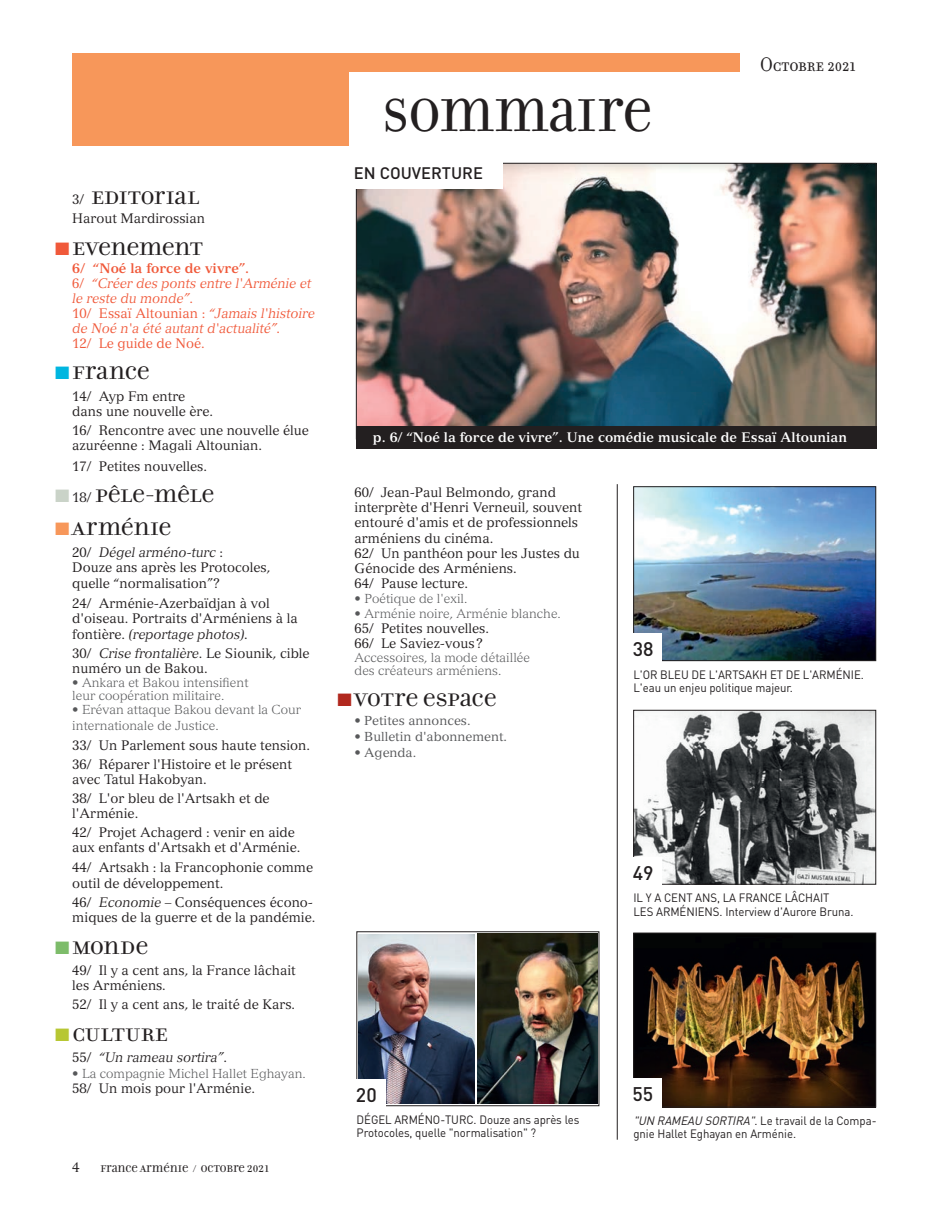
<style>
.page{position:relative;width:936px;height:1212px;background:#fff}
.page>*{position:absolute;margin:0;border:0;box-sizing:border-box;transform-origin:0 0}
.t1{font:49.5px "Filosofia Unicase";color:#231f20}
.t2{font:21px "Filosofia Small Caps";letter-spacing:-.01em;color:#231f20;scale:.95 1}
.t3{font:19.5px "Filosofia Unicase";letter-spacing:-.005em;color:#231f20;scale:1.1 1}
.t4{font:19.5px "Filosofia Unicase";letter-spacing:-.025em;color:#231f20;scale:1.1 1}
.t5{font:19.5px "Filosofia Unicase";letter-spacing:.03em;color:#231f20;scale:1.1 1}
.t6{font:500 19.5px "DIN";color:#231f20}
.t7{font:500 16.5px "DIN";color:#231f20}
.t8{font:13.5px/15px "Versailles";color:#231f20}
.t9{font:italic 13.5px/15px "Versailles";color:#f0593a}
.t10{font:700 13.5px "Versailles";color:#fff}
.t11{font:italic 13.5px "Versailles";color:#231f20}
.t12{font:13.5px "Versailles";color:#f0593a}
.t13{font:300 12.75px/13.5px "Versailles";color:#57585a}
.t14{font:12.75px "Versailles";color:#57585a}
.t15{font:12px/13.5px "DIN";letter-spacing:-.005em;color:#231f20;scale:.95 1}
.t16{font:10.5px "Filosofia Unicase";color:#231f20}
.s1{font-family:"Versailles";font-size:13.5px}
.s2{color:#f0593a}
.s3{font-weight:700;font-style:normal}
.s4{font-weight:700}
.s5{font-style:normal}
.s6{color:#00b6e0}
.s7{color:#cad3c8}
.s8{color:#f7975a}
.s9{font-style:italic}
.s10{color:#7dbc6a}
.s11{color:#b7c733}
.s12{color:#b1281e}
.s13{font-weight:300}
</style>
<div class="page">
<div style="left:72px;top:53px;width:668px;height:93px;background:#f7975a"></div>
<div style="left:349px;top:72px;width:439px;height:77px;background:#fff"></div>
<img style="left:358px;top:165px;width:516px;height:261px">
<div style="left:356px;top:426px;width:520px;height:23px;background:#231f20"></div>
<div style="left:341px;top:160px;width:162px;height:29px;background:#fff"></div>
<hr style="left:617px;top:484px;width:1px;height:656px;background:#231f20">
<img style="left:635px;top:935px;width:238px;height:170px">
<div style="left:633px;top:933px;width:242px;height:174px;border:1px solid #231f20"></div>
<div style="left:632px;top:1078px;width:29px;height:29px;background:#fff"></div>
<img style="left:635px;top:488px;width:238px;height:171px">
<div style="left:633px;top:486px;width:242px;height:175px;border:1px solid #231f20"></div>
<div style="left:632px;top:633px;width:30px;height:30px;background:#fff"></div>
<img style="left:635px;top:712px;width:238px;height:170px">
<div style="left:633px;top:710px;width:242px;height:174px;border:1px solid #231f20"></div>
<div style="left:632px;top:857px;width:30px;height:30px;background:#fff"></div>
<div style="left:356px;top:931px;width:243px;height:175px;border:1px solid #231f20"></div>
<img style="left:477px;top:934px;width:120px;height:170px">
<img style="left:358px;top:934px;width:116px;height:170px">
<div style="left:356px;top:1078px;width:29px;height:30px;background:#fff"></div>
<h3 class="t3" style="left:72px;top:186px;width:117px"><span class="s1">3/</span> EDITORIAL</h3>
<p class="t8" style="left:72px;top:211px;width:134px">Harout Mardirossian</p>
<h3 class="t4" style="left:55px;top:237px;width:136px"><span class="s2">■</span> EVENEMENT</h3>
<p class="t9" style="left:72px;top:261px;width:244px"><span class="s3">6/ “Noé la force de vivre”</span><span class="s4">.<br></span><span class="s5">6/</span> “Créer des ponts entre l'Arménie et le reste du monde”<span class="s5">.<br>10/ Essaï Altounian :</span> “Jamais l'histoire de Noé n'a été autant d'actualité”.</p>
<p class="t12" style="left:72px;top:335px;width:134px">12/ Le guide de Noé.</p>
<h3 class="t3" style="left:55px;top:362px;width:88px"><span class="s6">■</span>FRANCE</h3>
<p class="t8" style="left:72px;top:388px;width:142px">14/ Ayp Fm entre dans une nouvelle ère.</p>
<p class="t8" style="left:72px;top:423px;width:238px">16/ Rencontre avec une nouvelle élue azuréenne : Magali Altounian.</p>
<p class="t8" style="left:72px;top:458px;width:136px">17/ Petites nouvelles.</p>
<h3 class="t3" style="left:55px;top:484px;width:146px"><span class="s7">■</span> <span class="s1">18/</span> PÊLE-MÊLE</h3>
<h3 class="t3" style="left:55px;top:518px;width:107px"><span class="s8">■</span>ARMÉNIE</h3>
<p class="t8" style="left:72px;top:544px;width:200px">20/ <span class="s9">Dégel arméno-turc</span> :<br>Douze ans après les Protocoles,</p>
<p class="t8" style="left:72px;top:574px;width:199px;line-height:19.2px">quelle “normalisation”?<br>24/ Arménie-Azerbaïdjan à vol</p>
<p class="t8" style="left:72px;top:609px;width:227px;line-height:16.5px">d'oiseau. Portraits d'Arméniens à la fontière. <span class="s9">(reportage photos).</span></p>
<p class="t8" style="left:72px;top:646px;width:239px">30/ <span class="s9">Crise frontalière.</span> Le Siounik, cible numéro un de Bakou.</p>
<p class="t13" style="left:72px;top:675px;width:178px">• Ankara et Bakou intensifient leur coopération militaire.</p>
<p class="t13" style="left:72px;top:701px;width:230px;line-height:16.5px">• Erévan attaque Bakou devant la Cour internationale de Justice.</p>
<p class="t8" style="left:72px;top:735px;width:239px;line-height:19.2px">33/ Un Parlement sous haute tension.<br>36/ Réparer l'Histoire et le présent</p>
<p class="t8" style="left:72px;top:769px;width:199px;line-height:19.2px">avec Tatul Hakobyan.<br>38/ L'or bleu de l'Artsakh et de</p>
<p class="t8" style="left:72px;top:803px;width:224px;line-height:19.2px">l'Arménie.<br>42/ Projet Achagerd : venir en aide</p>
<p class="t8" style="left:72px;top:838px;width:242px;line-height:19.2px">aux enfants d'Artsakh et d'Arménie.<br>44/ Artsakh : la Francophonie comme</p>
<p class="t8" style="left:72px;top:873px;width:242px;line-height:19.2px">outil de développement.<br>46/ <span class="s9">Economie –</span> Conséquences écono-</p>
<p class="t8" style="left:72px;top:910px;width:245px">miques de la guerre et de la pandémie.</p>
<h3 class="t3" style="left:55px;top:936px;width:86px"><span class="s10">■</span>MONDE</h3>
<p class="t8" style="left:72px;top:962px;width:225px">49/ Il y a cent ans, la France lâchait les Arméniens<span class="s9">.</span></p>
<p class="t8" style="left:72px;top:997px;width:224px">52/ Il y a cent ans, le traité de Kars<span class="s9">.</span></p>
<h3 class="t5" style="left:55px;top:1023px;width:104px"><span class="s11">■</span>CULTURE</h3>
<p class="t11" style="left:72px;top:1049px;width:156px"><span class="s5">55/</span> “Un rameau sortira”<span class="s5">.</span></p>
<p class="t13" style="left:72px;top:1067px;width:235px">• La compagnie Michel Hallet Eghayan.</p>
<p class="t8" style="left:72px;top:1081px;width:184px">58/ Un mois pour l'Arménie.</p>
<p class="t8" style="left:72px;top:1160px;width:9px">4</p>
<p class="t16" style="left:100px;top:1162px;width:171px">FRANCE ARMÉNIE / OCTOBRE 2021</p>
<h1 class="t1" style="left:383px;top:85px;width:271px">SOMMAIRE</h1>
<p class="t7" style="left:354px;top:162px;width:131px">EN COUVERTURE</p>
<h2 class="t2" style="left:760px;top:53px;width:103px">Octobre 2021</h2>
<p class="t10" style="left:373px;top:429px;width:475px">p. 6/ “Noé la force de vivre”. Une comédie musicale de Essaï Altounian</p>
<p class="t8" style="left:354px;top:484px;width:229px">60/ Jean-Paul Belmondo, grand interprète d'Henri Verneuil, souvent entouré d'amis et de professionnels</p>
<p class="t8" style="left:354px;top:531px;width:227px">arméniens du cinéma.<br>62/ Un panthéon pour les Justes du<br>Génocide des Arméniens.<br>64/ Pause lecture.</p>
<p class="t13" style="left:354px;top:592px;width:114px">• Poétique de l'exil.</p>
<p class="t13" style="left:354px;top:607px;width:208px">• Arménie noire, Arménie blanche.</p>
<p class="t8" style="left:354px;top:621px;width:136px">65/ Petites nouvelles.<br>66/ Le Saviez-vous?</p>
<p class="t13" style="left:354px;top:650px;width:177px">Accessoires, la mode détaillée des créateurs arméniens.</p>
<h3 class="t3" style="left:337px;top:689px;width:146px"><span class="s12">■</span>VOTRE ESPACE</h3>
<p class="t14" style="left:354px;top:713px;width:117px"><span class="s13">•</span> Petites annonces.</p>
<p class="t14" style="left:354px;top:729px;width:154px"><span class="s13">•</span> Bulletin d'abonnement.</p>
<p class="t14" style="left:354px;top:745px;width:63px"><span class="s13">•</span> Agenda.</p>
<h3 class="t6" style="left:632px;top:637px;width:22px">38</h3>
<p class="t15" style="left:633px;top:667px;width:244px">L'OR BLEU DE L'ARTSAKH ET DE L'ARMÉNIE.<br>L'eau un enjeu politique majeur.</p>
<h3 class="t6" style="left:632px;top:860px;width:22px">49</h3>
<p class="t15" style="left:633px;top:891px;width:233px">IL Y A CENT ANS, LA FRANCE LÂCHAIT<br>LES ARMÉNIENS. Interview d'Aurore Bruna.</p>
<h3 class="t6" style="left:356px;top:1082px;width:22px">20</h3>
<p class="t15" style="left:356px;top:1112px;width:236px">DÉGEL ARMÉNO-TURC. Douze ans après les<br>Protocoles, quelle "normalisation" ?</p>
<h3 class="t6" style="left:632px;top:1081px;width:22px">55</h3>
<p class="t15" style="left:633px;top:1113px;width:257px"><span class="s9">"UN RAMEAU SORTIRA"</span>. L e t ra va i l d e l a C o m p a - gnie Hallet Eghayan en Arménie.</p>
</div>
